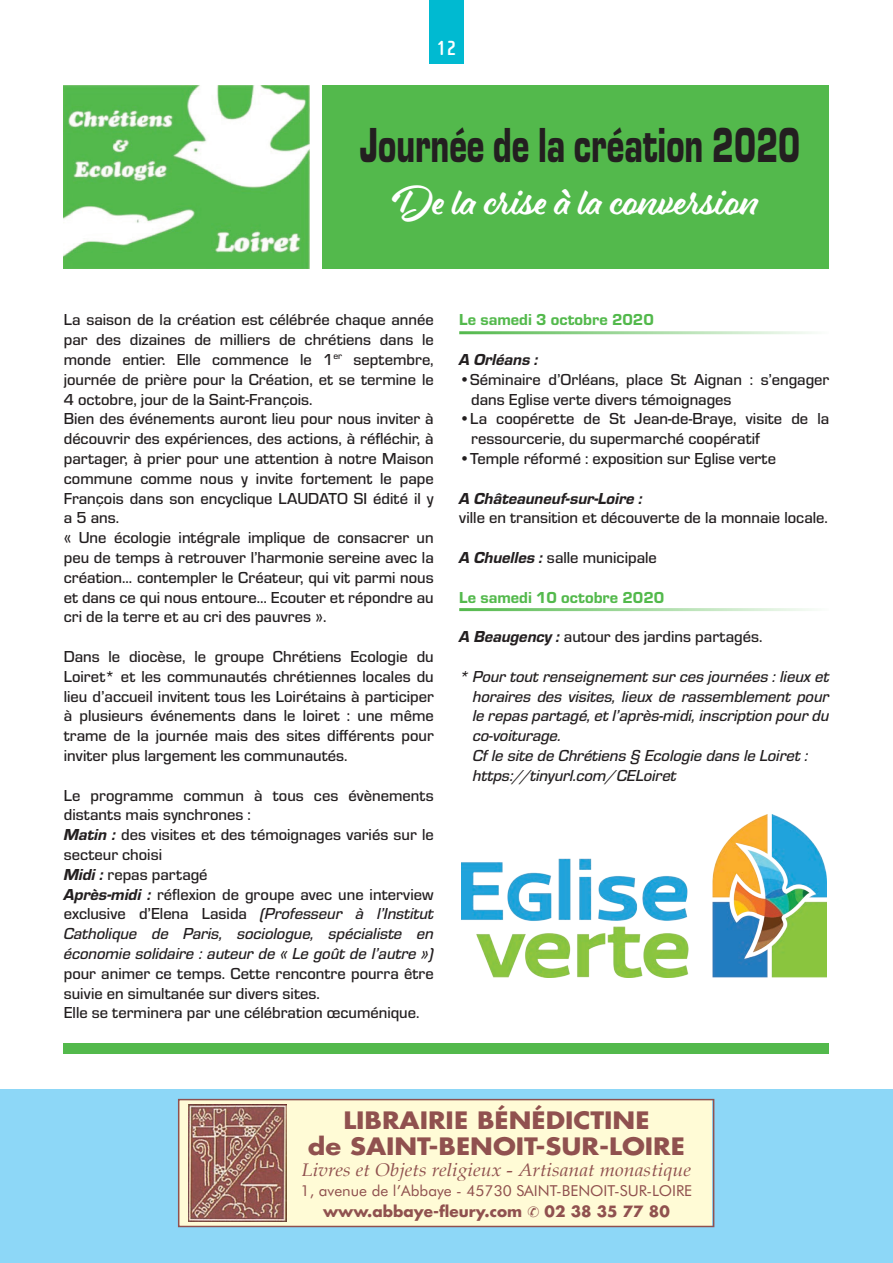
<style>
.page{position:relative;width:893px;height:1263px;background:#fff}
.page>*{position:absolute;margin:0;border:0;box-sizing:border-box;transform-origin:0 0}
.t1{font:900 51px "Eurostile";color:#231f20;scale:.68 1}
.t2{font:37.5px "Eds Market Main Script";color:#fff}
.t3{font:700 23.4px/26.1px "Futura";color:#90514f;text-align:center;scale:1.11 1}
.t4{font:700 21px "Cholla Sans OT";color:#fff}
.t5{font:italic 17.85px "Palatino";color:#90514f;scale:1.11 1}
.t6{font:500 16.5px/19.8px "Eurostile";color:#231f20}
.t7{font:16.5px/19.8px "Eurostile Med Ita";color:#231f20}
.t8{font:16.5px "Eurostile Hea";color:#53b94c}
.t9{font:16.5px "Eurostile Hea Ita";color:#231f20}
.t10{font:15.15px "Futura BT";color:#90514f}
.t11{font:700 15.15px "Futura";color:#90514f}
.s1{font-family:"Eurostile Hea Ita";font-weight:400}
.s2{font-family:"Eurostile Med Ita";font-weight:400}
</style>
<div class="page">
<div style="left:429px;top:0;width:34px;height:64px;background:#00bad1"></div>
<div style="left:0;top:1090px;width:893px;height:173px;background:#8dd7f7"></div>
<div style="left:179px;top:1100px;width:533px;height:126px;background:#fffbd6"></div>
<img style="left:188px;top:1104px;width:99px;height:117px">
<div style="left:178px;top:1099px;width:536px;height:128px;border:2px solid #90514f"></div>
<img style="left:64px;top:85px;width:246px;height:183px">
<div style="left:322px;top:85px;width:507px;height:183px;background:#53b94c"></div>
<img style="left:462px;top:814px;width:365px;height:163px">
<div style="left:64px;top:1043px;width:765px;height:11px;background:#53b94c"></div>
<hr style="left:459px;top:331px;width:370px;height:3px;background:#53b94c">
<hr style="left:459px;top:608px;width:370px;height:3px;background:#53b94c">
<p class="t4" style="left:436px;top:36px;width:21px">12</p>
<h1 class="t1" style="left:360px;top:108px;width:649px">Journée de la création 2020</h1>
<h2 class="t2" style="left:392px;top:179px;width:368px">De la crise à la conversion</h2>
<p class="t6" style="left:64px;top:309px;width:371px">La saison de la création est célébrée chaque année par des dizaines de milliers de chrétiens dans le monde entier. Elle commence le 1<sup>er</sup> septembre, journée de prière pour la Création, et se termine le 4 octobre, jour de la Saint-François.<br>Bien des événements auront lieu pour nous inviter à découvrir des expériences, des actions, à réfléchir, à partager, à prier pour une attention à notre Maison commune comme nous y invite fortement le pape François dans son encyclique LAUDATO SI édité il y a 5 ans.<br>« Une écologie intégrale implique de consacrer un peu de temps à retrouver l’harmonie sereine avec la création... contempler le Créateur, qui vit parmi nous et dans ce qui nous entoure… Ecouter et répondre au cri de la terre et au cri des pauvres ».</p>
<p class="t6" style="left:64px;top:646px;width:371px;text-align:justify">Dans le diocèse, le groupe Chrétiens Ecologie du Loiret* et les communautés chrétiennes locales du lieu d’accueil invitent tous les Loirétains à participer à plusieurs événements dans le loiret : une même trame de la journée mais des sites différents pour inviter plus largement les communautés.</p>
<p class="t6" style="left:64px;top:784px;width:371px">Le programme commun à tous ces évènements distants mais synchrones :<br><span class="s1">Matin :</span> des visites et des témoignages variés sur le secteur choisi<br><span class="s1">Midi :</span> repas partagé<br><span class="s1">Après-midi :</span> réflexion de groupe avec une interview exclusive d’Elena Lasida <span class="s2">(Professeur à l’Institut</span></p>
<p class="t7" style="left:64px;top:923px;width:371px">Catholique de Paris, sociologue, spécialiste en économie solidaire : auteur de « Le goût de l’autre »)</p>
<p class="t6" style="left:64px;top:962px;width:371px">pour animer ce temps. Cette rencontre pourra être suivie en simultanée sur divers sites.<br>Elle se terminera par une célébration œcuménique.</p>
<p class="t8" style="left:459px;top:308px;width:196px">Le samedi 3 octobre 2020</p>
<p class="t9" style="left:459px;top:348px;width:80px">A Orléans :</p>
<p class="t6" style="left:471px;top:368px;width:359px;text-indent:-12px">•Séminaire d’Orléans, place St Aignan : s’engager dans Eglise verte divers témoignages</p>
<p class="t6" style="left:471px;top:408px;width:359px;text-indent:-12px">•La coopérette de St Jean-de-Braye, visite de la ressourcerie, du supermarché coopératif</p>
<p class="t6" style="left:459px;top:448px;width:318px">•Temple réformé : exposition sur Eglise verte</p>
<p class="t9" style="left:459px;top:486px;width:185px">A Châteauneuf-sur-Loire :</p>
<p class="t6" style="left:459px;top:507px;width:370px">ville en transition et découverte de la monnaie locale.</p>
<p class="t6" style="left:459px;top:547px;width:199px"><span class="s1">A Chuelles :</span> salle municipale</p>
<p class="t8" style="left:459px;top:585px;width:207px">Le samedi 10 octobre 2020</p>
<p class="t6" style="left:459px;top:626px;width:305px"><span class="s1">A Beaugency :</span> autour des jardins partagés.</p>
<p class="t7" style="left:473px;top:665px;width:358px;text-indent:-13px">* Pour tout renseignement sur ces journées : lieux et horaires des visites, lieux de rassemblement pour le repas partagé, et l’après-midi, inscription pour du co-voiturage.<br>Cf le site de Chrétiens § Ecologie dans le Loiret : https://tinyurl.com/CELoiret</p>
<h3 class="t3" style="left:308px;top:1107px;width:341px">LIBRAIRIE BÉNÉDICTINE<br>de SAINT-BENOIT-SUR-LOIRE</h3>
<p class="t5" style="left:302px;top:1155px;width:352px">Livres et Objets religieux - Artisanat monastique</p>
<p class="t10" style="left:301px;top:1182px;width:393px">1, avenue de l’Abbaye - 45730 SAINT-BENOIT-SUR-LOIRE</p>
<p class="t11" style="left:323px;top:1201px;width:348px">www.abbaye-fleury.com ✆ 02 38 35 77 80</p>
</div>
